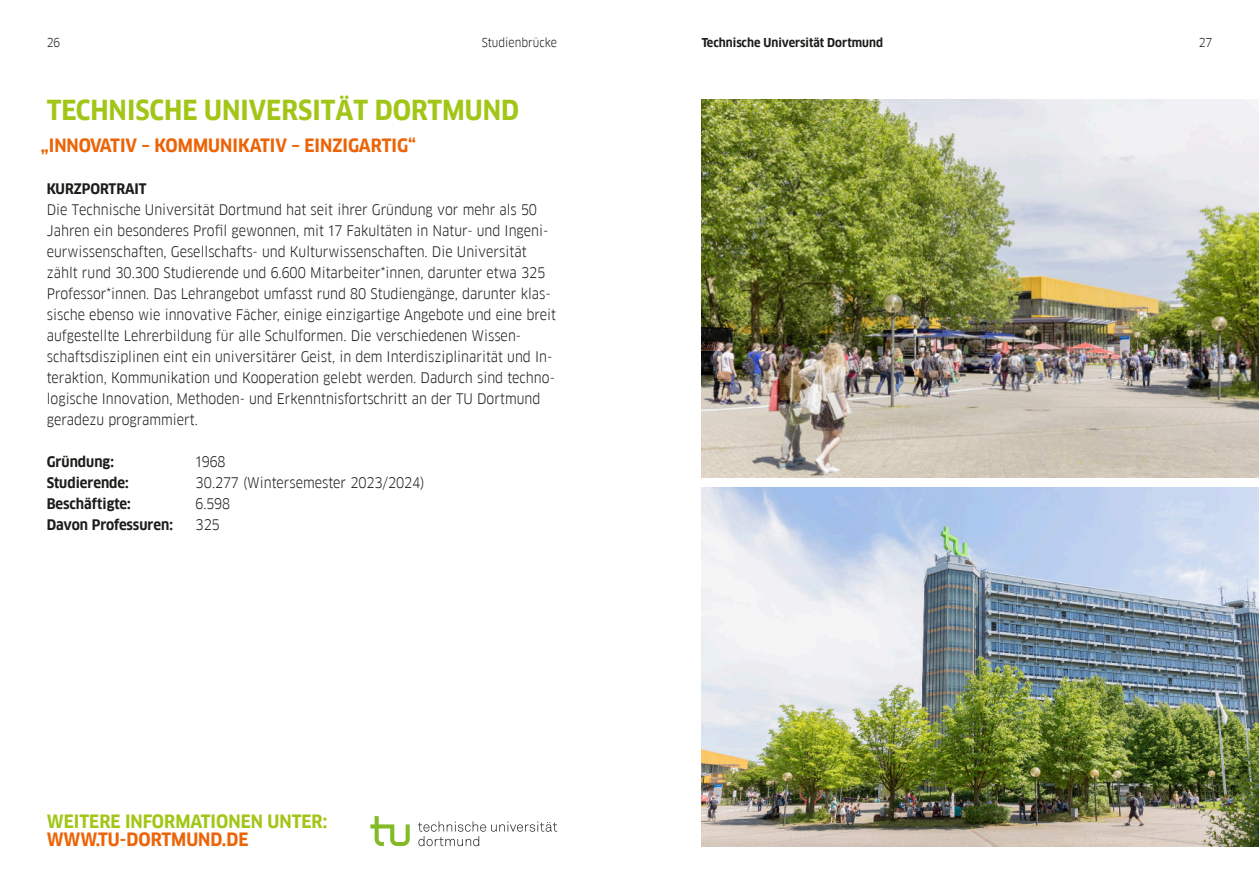
<style>
.page{position:relative;width:1259px;height:893px;background:#fff}
.page>*{position:absolute;margin:0;border:0;box-sizing:border-box;transform-origin:0 0}
.t1{font:700 27px "Goethe FF Clan";color:#a2c617}
.t2{font:700 18px "Goethe FF Clan";color:#ec6408}
.t3{font:700 18px "Goethe FF Clan";color:#a2c617}
.t4{font:14.25px "Goethe FF Clan";color:#1d1d1b}
.t5{font:700 14.25px "Goethe FF Clan";color:#1d1d1b}
.t6{font:700 12px "Goethe FF Clan";color:#1d1d1b}
.t7{font:12px "Goethe FF Clan";color:#1d1d1b}
</style>
<div class="page">
<svg style="left:370px;top:816px;width:40px;height:30px"></svg>
<svg style="left:418px;top:821px;width:139px;height:25px"></svg>
<img style="left:702px;top:488px;width:557px;height:358px">
<img style="left:702px;top:99px;width:557px;height:378px">
<p class="t7" style="left:47px;top:37px;width:15px">26</p>
<p class="t7" style="left:482px;top:37px;width:77px">Studienbrücke</p>
<p class="t6" style="left:702px;top:37px;width:183px">Technische Universität Dortmund</p>
<p class="t7" style="left:1198px;top:37px;width:15px">27</p>
<p class="t1" style="left:47px;top:99px;width:474px">TECHNISCHE UNIVERSITÄT DORTMUND</p>
<p class="t2" style="left:41px;top:138px;width:377px">„INNOVATIV – KOMMUNIKATIV – EINZIGARTIG“</p>
<p class="t5" style="left:47px;top:183px;width:101px">KURZPORTRAIT</p>
<p class="t4" style="left:47px;top:204px;width:492px">Die Technische Universität Dortmund hat seit ihrer Gründung vor mehr als 50</p>
<p class="t4" style="left:47px;top:225px;width:503px">Jahren ein besonderes Profil gewonnen, mit 17 Fakultäten in Natur- und Ingeni-</p>
<p class="t4" style="left:47px;top:246px;width:481px">eurwissenschaften, Gesellschafts- und Kulturwissenschaften. Die Universität</p>
<p class="t4" style="left:47px;top:267px;width:500px">zählt rund 30.300 Studierende und 6.600 Mitarbeiter*innen, darunter etwa 325</p>
<p class="t4" style="left:47px;top:288px;width:505px">Professor*innen. Das Lehrangebot umfasst rund 80 Studiengänge, darunter klas-</p>
<p class="t4" style="left:47px;top:309px;width:511px">sische ebenso wie innovative Fächer, einige einzigartige Angebote und eine breit</p>
<p class="t4" style="left:47px;top:330px;width:476px">aufgestellte Lehrerbildung für alle Schulformen. Die verschiedenen Wissen-</p>
<p class="t4" style="left:47px;top:351px;width:507px">schaftsdisziplinen eint ein universitärer Geist, in dem Interdisziplinarität und In-</p>
<p class="t4" style="left:47px;top:372px;width:510px">teraktion, Kommunikation und Kooperation gelebt werden. Dadurch sind techno-</p>
<p class="t4" style="left:47px;top:393px;width:495px">logische Innovation, Methoden- und Erkenntnisfortschritt an der TU Dortmund</p>
<p class="t4" style="left:47px;top:414px;width:153px">geradezu programmiert.</p>
<p class="t5" style="left:47px;top:456px;width:69px">Gründung:</p>
<p class="t4" style="left:196px;top:456px;width:31px">1968</p>
<p class="t5" style="left:47px;top:477px;width:84px">Studierende:</p>
<p class="t4" style="left:196px;top:477px;width:230px">30.277 (Wintersemester 2023/2024)</p>
<p class="t5" style="left:47px;top:498px;width:85px">Beschäftigte:</p>
<p class="t4" style="left:196px;top:498px;width:36px">6.598</p>
<p class="t5" style="left:47px;top:519px;width:128px">Davon Professuren:</p>
<p class="t4" style="left:196px;top:519px;width:26px">325</p>
<p class="t3" style="left:47px;top:814px;width:282px">WEITERE INFORMATIONEN UNTER:</p>
<p class="t2" style="left:47px;top:832px;width:203px">WWW.TU-DORTMUND.DE</p>
</div>
